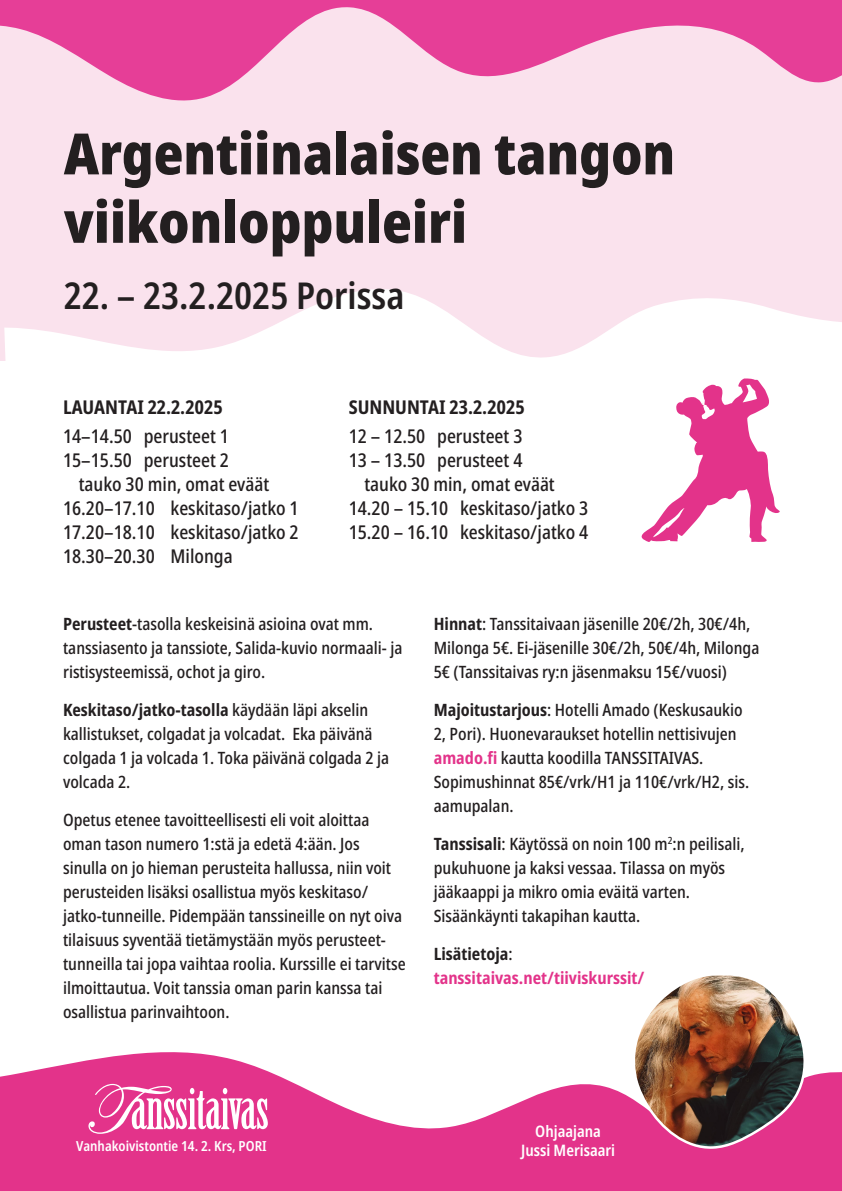
<style>
.page{position:relative;width:842px;height:1191px;background:#fff}
.page>*{position:absolute;margin:0;border:0;box-sizing:border-box;transform-origin:0 0}
.t1{font:900 condensed 57px/68.4px "Noto Sans";color:#231f20}
.t2{font:600 condensed 37px "Noto Sans";color:#231f20}
.t3{font:500 condensed 19px/24px "Noto Sans";color:#231f20}
.t4{font:700 condensed 19px "Noto Sans";color:#231f20}
.t5{font:500 condensed 17px/24px "Noto Sans";color:#231f20}
.t6{font:700 condensed 17px/24px "Noto Sans";color:#e3338a}
.t7{font:600 condensed 15.8px/19px "Noto Sans";color:#fff;text-align:center}
.t8{font:600 condensed 13.9px "Noto Sans";color:#fff}
.s1{font-weight:700}
.s2{font-weight:700;color:#e3338a}
.s3{color:#231f20}
.s4{font-weight:500;color:#231f20}
</style>
<div class="page">
<div style="left:0;top:0;width:842px;height:360px;background:#fae2ed"></div>
<svg style="left:1px;top:289px;width:841px;height:72px;fill:#fff"></svg>
<svg style="left:0;top:1052px;width:842px;height:139px;fill:#e3338a"></svg>
<svg style="left:88px;top:1083px;width:180px;height:50px"></svg>
<img style="left:626px;top:975px;width:184px;height:176px">
<svg style="left:641px;top:378px;width:139px;height:164px"></svg>
<svg style="left:0;top:0;width:842px;height:101px;fill:#e63e97"></svg>
<p class="t1" style="left:64px;top:119px;width:613px">Argentiinalaisen tangon viikonloppuleiri</p>
<p class="t2" style="left:64px;top:269px;width:342px">22. – 23.2.2025 Porissa</p>
<p class="t4" style="left:63px;top:394px;width:161px">LAUANTAI 22.2.2025</p>
<p class="t3" style="left:63px;top:425px;width:167px">14–14.50 perusteet 1</p>
<p class="t3" style="left:63px;top:449px;width:167px">15–15.50 perusteet 2</p>
<p class="t3" style="left:79px;top:473px;width:192px">tauko 30 min, omat eväät</p>
<p class="t3" style="left:63px;top:497px;width:237px">16.20–17.10 keskitaso/jatko 1</p>
<p class="t3" style="left:63px;top:521px;width:237px">17.20–18.10 keskitaso/jatko 2</p>
<p class="t3" style="left:63px;top:545px;width:171px">18.30–20.30 Milonga</p>
<p class="t4" style="left:349px;top:394px;width:177px">SUNNUNTAI 23.2.2025</p>
<p class="t3" style="left:349px;top:425px;width:175px">12 – 12.50 perusteet 3</p>
<p class="t3" style="left:349px;top:449px;width:175px">13 – 13.50 perusteet 4</p>
<p class="t3" style="left:349px;top:473px;width:241px;text-indent:16px">tauko 30 min, omat eväät<br>14.20 – 15.10 keskitaso/jatko 3</p>
<p class="t3" style="left:349px;top:521px;width:241px">15.20 – 16.10 keskitaso/jatko 4</p>
<p class="t5" style="left:63px;top:612px;width:341px"><span class="s1">Perusteet</span>-tasolla keskeisinä asioina ovat mm. tanssiasento ja tanssiote, Salida-kuvio normaali- ja ristisysteemissä, ochot ja giro.</p>
<p class="t5" style="left:63px;top:698px;width:328px"><span class="s1">Keskitaso/jatko-tasolla</span> käydään läpi akselin kallistukset, colgadat ja volcadat. Eka päivänä colgada 1 ja volcada 1. Toka päivänä colgada 2 ja volcada 2.</p>
<p class="t5" style="left:63px;top:808px;width:344px">Opetus etenee tavoitteellisesti eli voit aloittaa oman tason numero 1:stä ja edetä 4:ään. Jos sinulla on jo hieman perusteita hallussa, niin voit perusteiden lisäksi osallistua myös keskitaso/ jatko-tunneille. Pidempään tanssineille on nyt oiva tilaisuus syventää tietämystään myös perusteet&shy;tunneilla tai jopa vaihtaa roolia. Kurssille ei tarvitse ilmoittautua. Voit tanssia oman parin kanssa tai osallistua parinvaihtoon.</p>
<p class="t5" style="left:434px;top:612px;width:327px"><span class="s1">Hinnat</span>: Tanssitaivaan jäsenille 20€/2h, 30€/4h,<br>Milonga 5€. Ei-jäsenille 30€/2h, 50€/4h, Milonga<br>5€ (Tanssitaivas ry:n jäsenmaksu 15€/vuosi)</p>
<p class="t5" style="left:434px;top:698px;width:317px"><span class="s1">Majoitustarjous</span>: Hotelli Amado (Keskusaukio 2, Pori). Huonevaraukset hotellin nettisivujen <span class="s2">amado.fi</span> kautta koodilla TANSSITAIVAS.<br>Sopimushinnat 85€/vrk/H1 ja 110€/vrk/H2, sis. aamupalan.</p>
<p class="t5" style="left:434px;top:832px;width:312px"><span class="s1">Tanssisali</span>: Käytössä on noin 100 m<sup>2</sup>:n peilisali, pukuhuone ja kaksi vessaa. Tilassa on myös jääkaappi ja mikro omia eväitä varten.<br>Sisäänkäynti takapihan kautta.</p>
<p class="t6" style="left:434px;top:942px;width:212px"><span class="s3">Lisätietoja</span><span class="s4">: </span>tanssitaivas.net/tiiviskurssit/</p>
<p class="t8" style="left:76px;top:1136px;width:192px">Vanhakoivistontie 14. 2. Krs, PORI</p>
<p class="t7" style="left:521px;top:1122px;width:95px">Ohjaajana<br>Jussi Merisaari</p>
</div>
